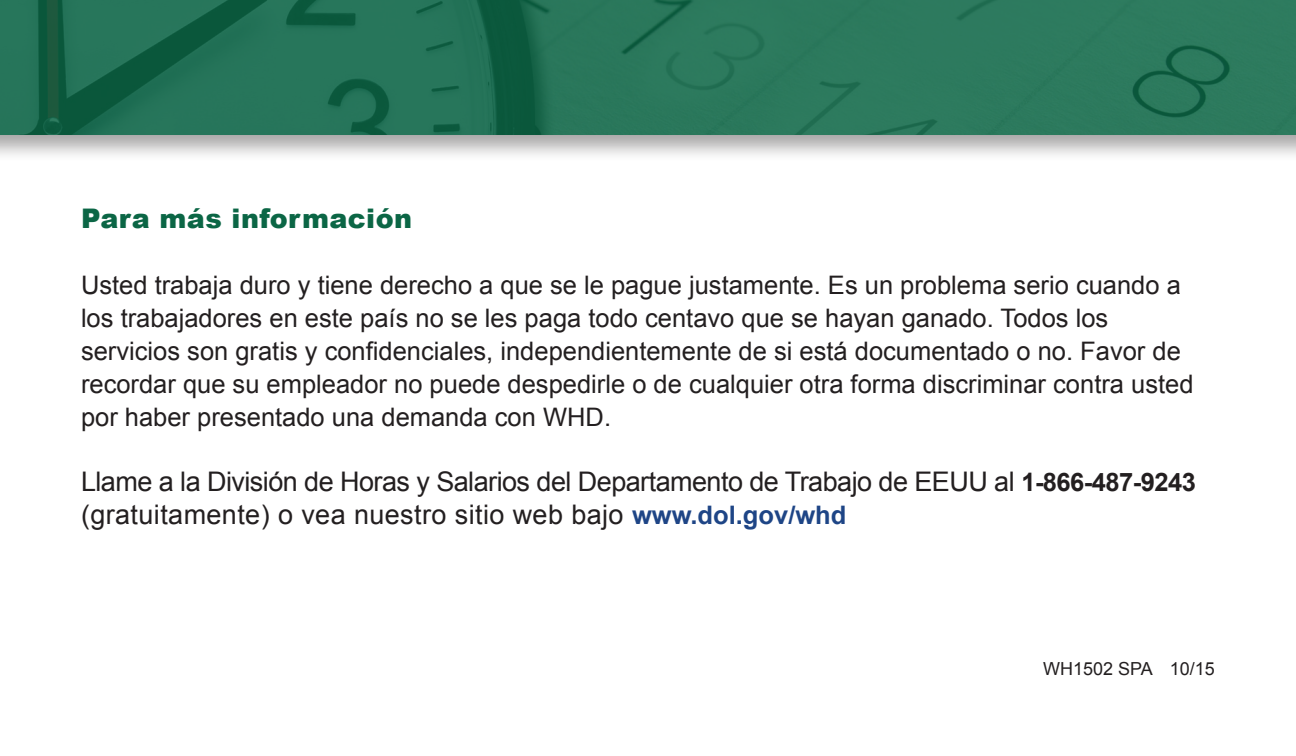
<style>
.page{position:relative;width:1296px;height:756px;background:#fff}
.page>*{position:absolute;margin:0;border:0;box-sizing:border-box;transform-origin:0 0}
.t1{font:27px/33px "Arial";letter-spacing:-.02em;color:#231f20}
.t2{font:900 27px "Arial";letter-spacing:.015em;color:#0b6645}
.t3{font:25.5px/33px "Arial";color:#231f20}
.t4{font:18px "Arial";color:#231f20}
.s1{font-weight:700;font-size:25.5px}
.s2{font-weight:700;font-size:25.5px;color:#1e4586}
</style>
<div class="page">
<div style="left:0;top:0;width:1296px;height:163px;background:#231f20;opacity:.4"></div>
<svg style="left:0;top:0;width:1296px;height:135px;background:#267358"></svg>
<p class="t2" style="left:81px;top:199px;width:333px">Para más información</p>
<p class="t3" style="left:81px;top:269px;width:1114px">Usted trabaja duro y tiene derecho a que se le pague justamente. Es un problema serio cuando a los trabajadores en este país no se les paga todo centavo que se hayan ganado. Todos los servicios son gratis y confidenciales, independientemente de si está documentado o no. Favor de recordar que su empleador no puede despedirle o de cualquier otra forma discriminar contra usted por haber presentado una demanda con WHD.</p>
<p class="t1" style="left:81px;top:466px;width:1117px">Llame a la División de Horas y Salarios del Departamento de Trabajo de EEUU al <span class="s1">1-866-487-9243 </span>(gratuitamente) o vea nuestro sitio web bajo <span class="s2">www.dol.gov/whd</span></p>
<p class="t4" style="left:1043px;top:656px;width:173px">WH1502 SPA 10/15</p>
</div>
